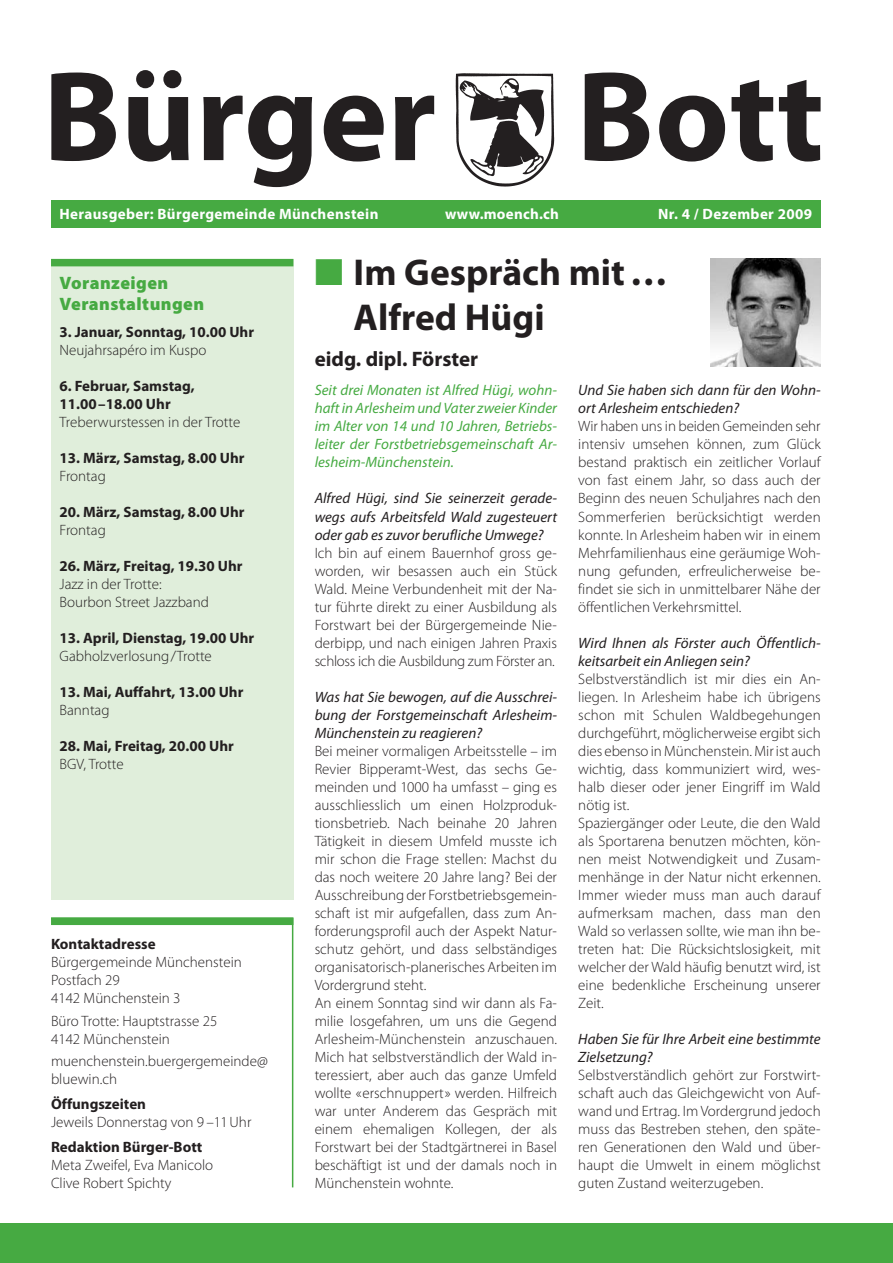
<style>
.page{position:relative;width:893px;height:1263px;background:#fff}
.page>*{position:absolute;margin:0;border:0;box-sizing:border-box;transform-origin:0 0}
.t1{font:700 129px "Myriad Pro";color:#231f20}
.t2{font:700 37.5px/45px "Myriad Pro";color:#231f20}
.t3{font:700 21px "Myriad Pro";color:#231f20}
.t4{font:900 18px/21px "Myriad Pro";letter-spacing:.025em;color:#46aa42}
.t5{font:300 15px/18px "Myriad Pro";color:#231f20}
.t6{font:italic 15px/18px "Myriad Pro";color:#231f20}
.t7{font:700 15px/18px "Myriad Pro";color:#231f20}
.t8{font:italic 15px/18px "Myriad Pro";color:#46aa42;text-align:justify}
.t9{font:700 15px "Myriad Pro";letter-spacing:.025em;color:#fff}
.s1{color:#46aa42}
</style>
<div class="page">
<img style="left:455px;top:74px;width:100px;height:113px">
<svg style="left:51px;top:917px;width:243px;height:271px"></svg>
<div style="left:0;top:1223px;width:893px;height:40px;background:#46aa42"></div>
<img style="left:710px;top:259px;width:111px;height:107px">
<div style="left:51px;top:259px;width:242px;height:640px;background:#e0eedb"></div>
<div style="left:51px;top:259px;width:242px;height:7px;background:#46aa42"></div>
<div style="left:51px;top:200px;width:770px;height:27px;background:#46aa42"></div>
<h1 class="t1" style="left:43px;top:67px;width:783px">Bürger Bott</h1>
<p class="t9" style="left:60px;top:208px;width:320px">Herausgeber: Bürgergemeinde Münchenstein</p>
<p class="t9" style="left:445px;top:208px;width:115px">www.moench.ch</p>
<p class="t9" style="left:658px;top:208px;width:155px">Nr. 4 / Dezember 2009</p>
<p class="t4" style="left:60px;top:273px;width:146px">Voranzeigen<br>Veranstaltungen</p>
<p class="t7" style="left:60px;top:324px;width:196px">3. Januar, Sonntag, 10.00 Uhr</p>
<p class="t5" style="left:60px;top:342px;width:148px">Neujahrsapéro im Kuspo</p>
<p class="t7" style="left:60px;top:378px;width:137px">6. Februar, Samstag,<br>11.00–18.00 Uhr</p>
<p class="t5" style="left:60px;top:414px;width:182px">Treberwurstessen in der Trotte</p>
<p class="t7" style="left:60px;top:450px;width:187px">13. März, Samstag, 8.00 Uhr</p>
<p class="t5" style="left:60px;top:468px;width:48px">Frontag</p>
<p class="t7" style="left:60px;top:504px;width:187px">20. März, Samstag, 8.00 Uhr</p>
<p class="t5" style="left:60px;top:522px;width:48px">Frontag</p>
<p class="t7" style="left:60px;top:558px;width:185px">26. März, Freitag, 19.30 Uhr</p>
<p class="t5" style="left:60px;top:576px;width:151px">Jazz in der Trotte:<br>Bourbon Street Jazzband</p>
<p class="t7" style="left:60px;top:630px;width:196px">13. April, Dienstag, 19.00 Uhr</p>
<p class="t5" style="left:60px;top:648px;width:154px">Gabholzverlosung/Trotte</p>
<p class="t7" style="left:60px;top:684px;width:185px">13. Mai, Auffahrt, 13.00 Uhr</p>
<p class="t5" style="left:60px;top:702px;width:52px">Banntag</p>
<p class="t7" style="left:60px;top:738px;width:176px">28. Mai, Freitag, 20.00 Uhr</p>
<p class="t5" style="left:60px;top:756px;width:66px">BGV, Trotte</p>
<p class="t7" style="left:51px;top:936px;width:106px">Kontaktadresse</p>
<p class="t5" style="left:51px;top:954px;width:192px">Bürgergemeinde Münchenstein<br>Postfach 29<br>4142 Münchenstein 3</p>
<p class="t5" style="left:51px;top:1013px;width:168px">Büro Trotte: Hauptstrasse 25<br>4142 Münchenstein</p>
<p class="t5" style="left:51px;top:1053px;width:218px">muenchenstein.buergergemeinde@ bluewin.ch</p>
<p class="t7" style="left:51px;top:1096px;width:97px">Öffungszeiten</p>
<p class="t5" style="left:51px;top:1114px;width:202px">Jeweils Donnerstag von 9 –11 Uhr</p>
<p class="t7" style="left:51px;top:1139px;width:153px">Redaktion Bürger-Bott</p>
<p class="t5" style="left:51px;top:1157px;width:164px">Meta Zweifel, Eva Manicolo<br>Clive Robert Spichty</p>
<h2 class="t2" style="left:354px;top:253px;width:316px;text-indent:-39px"><span class="s1">■</span> Im Gespräch mit …<br>Alfred Hügi</h2>
<h3 class="t3" style="left:315px;top:351px;width:165px">eidg. dipl. Förster</h3>
<p class="t8" style="left:315px;top:383px;width:244px">Seit drei Monaten ist Alfred Hügi, wohn&shy;haft in Arlesheim und Vater zweier Kinder im Alter von 14 und 10 Jahren, Betriebs&shy;leiter der Forstbetriebsgemeinschaft Ar&shy;lesheim-Münchenstein.</p>
<p class="t6" style="left:315px;top:491px;width:244px;text-align:justify">Alfred Hügi, sind Sie seinerzeit gerade&shy;wegs aufs Arbeitsfeld Wald zugesteuert oder gab es zuvor berufliche Umwege?</p>
<p class="t5" style="left:315px;top:545px;width:244px;text-align:justify">Ich bin auf einem Bauernhof gross ge&shy;worden, wir besassen auch ein Stück Wald. Meine Verbundenheit mit der Na&shy;tur führte direkt zu einer Ausbildung als Forstwart bei der Bürgergemeinde Nie&shy;der bipp, und nach einigen Jahren Praxis schloss ich die Ausbildung zum Förster an.</p>
<p class="t6" style="left:315px;top:689px;width:244px;text-align:justify">Was hat Sie bewogen, auf die Ausschrei&shy;bung der Forstgemeinschaft Arlesheim-Münchenstein zu reagieren?</p>
<p class="t5" style="left:315px;top:743px;width:244px">Bei meiner vormaligen Arbeitsstelle – im Revier Bipperamt-West, das sechs Ge&shy;meinden und 1000 ha umfasst – ging es ausschliesslich um einen Holzproduk&shy;tionsbetrieb. Nach beinahe 20 Jahren Tätigkeit in diesem Umfeld musste ich mir schon die Frage stellen: Machst du das noch weitere 20 Jahre lang? Bei der Ausschreibung der Forstbetriebsgemein&shy;schaft ist mir aufgefallen, dass zum An&shy;forderungsprofil auch der Aspekt Natur&shy;schutz gehört, und dass selbständiges organisatorisch-planerisches Arbeiten im Vordergrund steht.<br>An einem Sonntag sind wir dann als Fa&shy;milie losgefahren, um uns die Gegend Arlesheim-Münchenstein anzuschauen.<br>Mich hat selbstverständlich der Wald in&shy;teressiert, aber auch das ganze Umfeld wollte «erschnuppert» werden. Hilfreich war unter Anderem das Gespräch mit einem ehemaligen Kollegen, der als Forstwart bei der Stadtgärtnerei in Basel beschäftigt ist und der damals noch in Münchenstein wohnte.</p>
<p class="t6" style="left:578px;top:383px;width:244px">Und Sie haben sich dann für den Wohn&shy;ort Arlesheim entschieden?</p>
<p class="t5" style="left:578px;top:419px;width:244px;text-align:justify">Wir haben uns in beiden Gemeinden sehr intensiv umsehen können, zum Glück bestand praktisch ein zeitlicher Vorlauf von fast einem Jahr, so dass auch der Beginn des neuen Schuljahres nach den Sommerferien berücksichtigt werden konnte. In Arlesheim haben wir in einem Mehrfamilienhaus eine geräumige Woh&shy;nung gefunden, erfreulicherweise be&shy;findet sie sich in unmittelbarer Nähe der öffentlichen Verkehrsmittel.</p>
<p class="t6" style="left:578px;top:635px;width:244px">Wird Ihnen als Förster auch Öffentlich&shy;keitsarbeit ein Anliegen sein?</p>
<p class="t5" style="left:578px;top:671px;width:244px">Selbstverständlich ist mir dies ein An&shy;liegen. In Arlesheim habe ich übrigens schon mit Schulen Waldbegehungen durchgeführt, möglicherweise ergibt sich dies ebenso in Münchenstein. Mir ist auch wichtig, dass kommuniziert wird, wes&shy;halb dieser oder jener Eingriff im Wald nötig ist.<br>Spaziergänger oder Leute, die den Wald als Sportarena benutzen möchten, kön&shy;nen meist Notwendigkeit und Zusam&shy;menhänge in der Natur nicht erkennen.<br>Immer wieder muss man auch darauf aufmerksam machen, dass man den Wald so verlassen sollte, wie man ihn be&shy;treten hat: Die Rücksichtslosigkeit, mit welcher der Wald häufig benutzt wird, ist eine bedenkliche Erscheinung unserer Zeit.</p>
<p class="t6" style="left:578px;top:1031px;width:244px">Haben Sie für Ihre Arbeit eine bestimmte<br>Zielsetzung?</p>
<p class="t5" style="left:578px;top:1067px;width:244px;text-align:justify">Selbstverständlich gehört zur Forstwirt&shy;schaft auch das Gleichgewicht von Auf&shy;wand und Ertrag. Im Vordergrund jedoch muss das Bestreben stehen, den späte&shy;ren Generationen den Wald und über&shy;haupt die Umwelt in einem möglichst guten Zustand weiterzugeben.</p>
</div>
